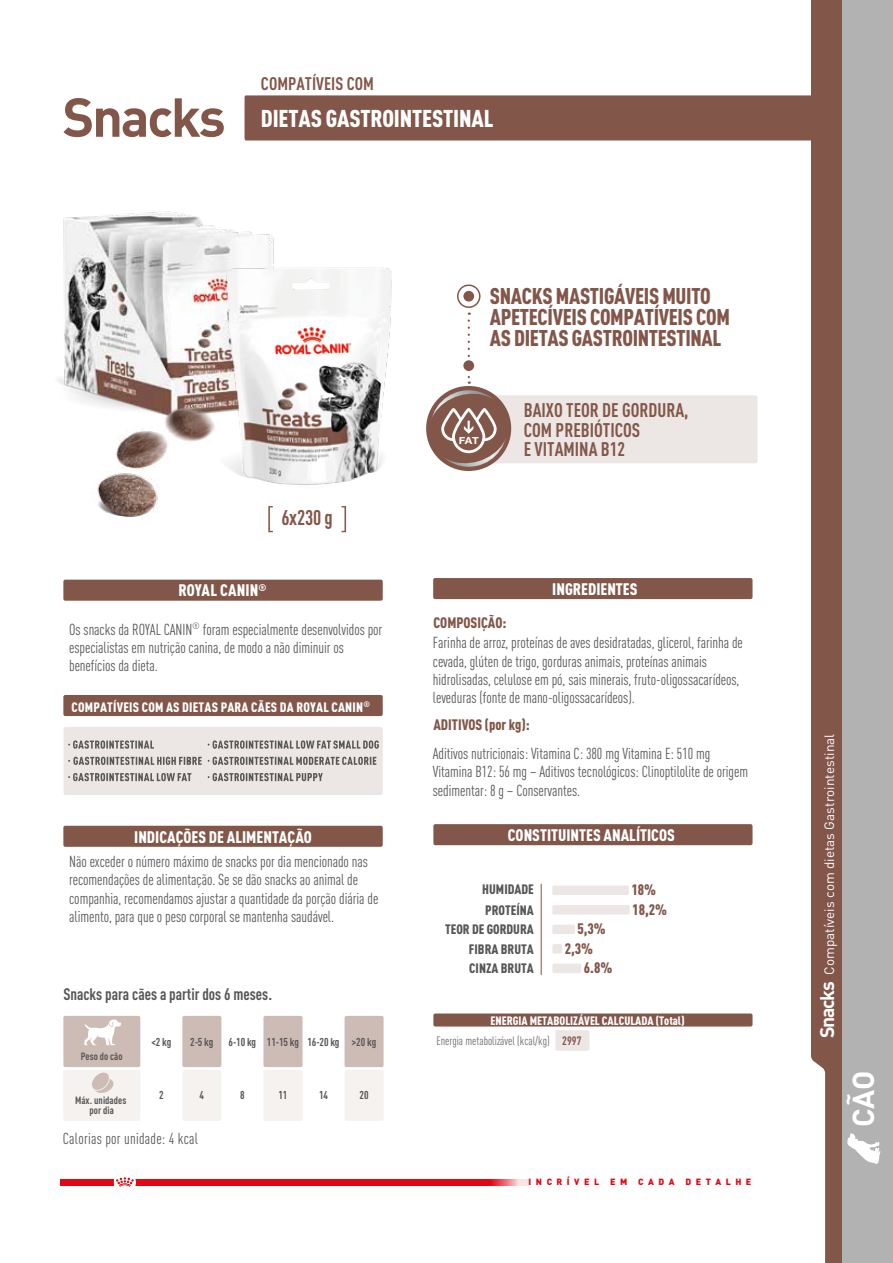
<style>
.page{position:relative;width:893px;height:1263px;background:#fff}
.page>*{position:absolute;margin:0;border:0;box-sizing:border-box;transform-origin:0 0}
.t1{font:700 54px "DIN Pro";letter-spacing:-.045em;color:#825749}
.t2{font:700 30px "DIN Pro";color:#fff}
.t3{font:900 condensed 24px "DIN Pro";letter-spacing:-.005em;color:#fff}
.t4{font:900 condensed 22.5px/21px "DIN Pro";letter-spacing:-.015em;color:#825749}
.t5{font:700 condensed 21px "DIN Pro";letter-spacing:-.01em;color:#825749}
.t6{font:700 condensed 19.5px/19.5px "DIN Pro";color:#825749}
.t7{font:700 19.5px "DIN Pro";letter-spacing:-.07em;color:#fff}
.t8{font:700 condensed 18px "DIN Pro";color:#825749}
.t9{font:900 condensed 16.5px "DIN Pro";color:#fff}
.t10{font:700 condensed 16.5px "DIN Pro";color:#575756}
.t11{font:condensed 15.75px/18.3px "DIN Pro";letter-spacing:-.005em;color:#575756}
.t12{font:condensed 15.75px "DIN Pro";letter-spacing:.015em;color:#575756}
.t13{font:900 condensed 15px/19.5px "DIN Pro";color:#825749}
.t14{font:900 condensed 13.5px/19.5px "DIN Pro";color:#575756;text-align:right}
.t15{font:900 condensed 13.5px "DIN Pro";letter-spacing:.015em;color:#fff}
.t16{font:13.5px "DIN Pro";color:#fff}
.t17{font:900 condensed 12px "DIN Pro";color:#fff}
.t18{font:condensed 12px "DIN Pro";color:#6b6b6a}
.t19{font:700 condensed 11.25px "DIN Pro";letter-spacing:-.01em;color:#575756}
.t20{font:700 condensed 10.5px/10.5px "DIN Pro";letter-spacing:.005em;color:#575756;text-align:center}
.t21{font:700 9.9px "Helvetica Neue";color:#fff;scale:1.12 1}
.t22{font:900 8.85px "DIN Pro";letter-spacing:.505em;color:#e30613}
.s1{font-weight:700;color:#825749}
</style>
<div class="page">
<div style="left:457px;top:395px;width:301px;height:68px;background:#ece6e4;border-radius:2px"></div>
<div style="left:463px;top:291px;width:11px;height:11px;background:#825749;border-radius:50%"></div>
<div style="left:457px;top:284px;width:23px;height:24px;border:2px solid #825749;border-radius:50%"></div>
<svg style="left:811px;top:0;width:32px;height:1263px;fill:#825749"></svg>
<div style="left:335px;top:95px;width:508px;height:45px;background:#825749"></div>
<svg style="left:426px;top:321px;width:87px;height:147px"></svg>
<img style="left:63px;top:95px;width:272px;height:262px">
<img style="left:204px;top:247px;width:188px;height:286px">
<img style="left:58px;top:357px;width:203px;height:171px">
<svg style="left:342px;top:506px;width:4px;height:26px"></svg>
<svg style="left:268px;top:506px;width:5px;height:26px"></svg>
<div style="left:843px;top:0;width:50px;height:1263px;background:#b3b2b2"></div>
<svg style="left:847px;top:1133px;width:33px;height:31px"></svg>
<div style="left:61px;top:1179px;width:428px;height:6px;background:#e30613"></div>
<svg style="left:489px;top:1179px;width:40px;height:6px"></svg>
<div style="left:114px;top:1171px;width:22px;height:22px;background:#fff;border-radius:50%"></div>
<svg style="left:116px;top:1177px;width:18px;height:10px"></svg>
<div style="left:64px;top:727px;width:319px;height:68px;background:#ece6e4;border-radius:2px"></div>
<div style="left:63px;top:1016px;width:77px;height:51px;background:#cdbcb6;border-radius:2px"></div>
<div style="left:182px;top:1016px;width:39px;height:51px;background:#cdbcb6;border-radius:2px"></div>
<div style="left:263px;top:1016px;width:39px;height:51px;background:#cdbcb6;border-radius:2px"></div>
<div style="left:345px;top:1016px;width:39px;height:51px;background:#cdbcb6;border-radius:2px"></div>
<div style="left:182px;top:1070px;width:39px;height:51px;background:#f5f2f0;border-radius:2px"></div>
<div style="left:263px;top:1070px;width:39px;height:51px;background:#f5f2f0;border-radius:2px"></div>
<div style="left:345px;top:1070px;width:39px;height:51px;background:#f5f2f0;border-radius:2px"></div>
<div style="left:63px;top:1070px;width:77px;height:51px;background:#f5f2f0;border-radius:2px"></div>
<svg style="left:84px;top:1019px;width:37px;height:26px"></svg>
<svg style="left:92px;top:1072px;width:22px;height:21px"></svg>
<div style="left:63px;top:695px;width:320px;height:21px;background:#825749;border-radius:2px"></div>
<div style="left:63px;top:580px;width:320px;height:21px;background:#825749;border-radius:2px"></div>
<div style="left:63px;top:826px;width:320px;height:21px;background:#825749;border-radius:2px"></div>
<svg style="left:68px;top:740px;width:86px;height:9px"></svg>
<svg style="left:68px;top:757px;width:134px;height:8px"></svg>
<svg style="left:68px;top:773px;width:123px;height:8px"></svg>
<svg style="left:208px;top:740px;width:171px;height:9px"></svg>
<svg style="left:208px;top:757px;width:168px;height:8px"></svg>
<svg style="left:208px;top:773px;width:115px;height:8px"></svg>
<div style="left:552px;top:885px;width:77px;height:10px;background:#ece6e4;border-radius:2px"></div>
<div style="left:552px;top:905px;width:78px;height:9px;background:#ece6e4;border-radius:2px"></div>
<div style="left:552px;top:924px;width:23px;height:10px;background:#ece6e4;border-radius:2px"></div>
<div style="left:552px;top:944px;width:10px;height:9px;background:#ece6e4;border-radius:2px"></div>
<div style="left:552px;top:963px;width:29px;height:10px;background:#ece6e4;border-radius:2px"></div>
<hr style="left:541px;top:884px;width:1px;height:91px;background:#825749">
<div style="left:433px;top:578px;width:319px;height:21px;background:#825749;border-radius:2px"></div>
<div style="left:555px;top:1030px;width:34px;height:21px;background:#ece6e4;border-radius:2px"></div>
<div style="left:433px;top:1013px;width:319px;height:13px;background:#825749;border-radius:2px"></div>
<div style="left:433px;top:824px;width:319px;height:21px;background:#825749;border-radius:2px"></div>
<h1 class="t1" style="left:62px;top:72px;width:165px">Snacks</h1>
<p class="t8" style="left:261px;top:70px;width:115px">COMPATÍVEIS COM</p>
<h3 class="t3" style="left:261px;top:100px;width:234px">DIETAS GASTROINTESTINAL</h3>
<h3 class="t5" style="left:281px;top:502px;width:53px">6x230 g</h3>
<h3 class="t4" style="left:490px;top:283px;width:241px">SNACKS MASTIGÁVEIS MUITO<br>APETECÍVEIS COMPATÍVEIS COM<br>AS DIETAS GASTROINTESTINAL</h3>
<p class="t21" style="left:459px;top:433px;width:19px">FAT</p>
<p class="t6" style="left:524px;top:399px;width:166px">BAIXO TEOR DE GORDURA,<br>COM PREBIÓTICOS<br>E VITAMINA B12</p>
<p class="t9" style="left:178px;top:578px;width:89px">ROYAL CANIN<sup>®</sup></p>
<p class="t11" style="left:69px;top:619px;width:315px">Os snacks da ROYAL CANIN<sup>®</sup> foram especialmente desenvolvidos por especialistas em nutrição canina, de modo a não diminuir os benefícios da dieta.</p>
<p class="t15" style="left:71px;top:696px;width:300px">COMPATÍVEIS COM AS DIETAS PARA CÃES DA ROYAL CANIN<sup>®</sup></p>
<p class="t9" style="left:134px;top:824px;width:179px">INDICAÇÕES DE ALIMENTAÇÃO</p>
<p class="t11" style="left:69px;top:851px;width:311px">Não exceder o número máximo de snacks por dia mencionado nas recomendações de alimentação. Se se dão snacks ao animal de companhia, recomendamos ajustar a quantidade da porção diária de alimento, para que o peso corporal se mantenha saudável.</p>
<p class="t10" style="left:63px;top:981px;width:210px">Snacks para cães a partir dos 6 meses.</p>
<p class="t19" style="left:151px;top:1033px;width:21px">&lt;2 kg</p>
<p class="t19" style="left:190px;top:1033px;width:25px">2-5 kg</p>
<p class="t19" style="left:229px;top:1033px;width:149px">6-10 kg 11-15 kg 16-20 kg &gt;20 kg</p>
<p class="t20" style="left:81px;top:1050px;width:43px">Peso do cão</p>
<p class="t20" style="left:75px;top:1094px;width:53px">Máx. unidades por dia</p>
<p class="t19" style="left:159px;top:1086px;width:6px">2</p>
<p class="t19" style="left:200px;top:1086px;width:6px">4</p>
<p class="t19" style="left:240px;top:1086px;width:6px">8</p>
<p class="t19" style="left:278px;top:1086px;width:10px">11</p>
<p class="t19" style="left:319px;top:1086px;width:10px">14</p>
<p class="t19" style="left:360px;top:1086px;width:10px">20</p>
<p class="t12" style="left:63px;top:1127px;width:137px">Calorias por unidade: 4 kcal</p>
<p class="t13" style="left:433px;top:611px;width:75px">COMPOSIÇÃO:</p>
<p class="t9" style="left:552px;top:576px;width:87px">INGREDIENTES</p>
<p class="t11" style="left:433px;top:632px;width:312px">Farinha de arroz, proteínas de aves desidratadas, glicerol, farinha de cevada, glúten de trigo, gorduras animais, proteínas animais hidrolisadas, celulose em pó, sais minerais, fruto-oligossacarídeos, leveduras (fonte de mano-oligossacarídeos).</p>
<p class="t13" style="left:433px;top:714px;width:98px">ADITIVOS (por kg):</p>
<p class="t11" style="left:433px;top:743px;width:317px">Aditivos nutricionais: Vitamina C: 380 mg Vitamina E: 510 mg<br>Vitamina B12: 56 mg – Aditivos tecnológicos: Clinoptilolite de origem sedimentar: 8 g – Conservantes.</p>
<p class="t9" style="left:508px;top:822px;width:169px">CONSTITUINTES ANALÍTICOS</p>
<p class="t14" style="left:482px;top:878px;width:53px">HUMIDADE</p>
<p class="t14" style="left:445px;top:899px;width:90px">PROTEÍNA<br>TEOR DE GORDURA<br>FIBRA BRUTA<br>CINZA BRUTA</p>
<p class="t13" style="left:577px;top:917px;width:30px">5,3%</p>
<p class="t13" style="left:565px;top:937px;width:30px">2,3%</p>
<p class="t13" style="left:584px;top:956px;width:30px">6.8%</p>
<p class="t13" style="left:631px;top:878px;width:37px">18%<br>18,2%</p>
<p class="t17" style="left:490px;top:1011px;width:196px">ENERGIA METABOLIZÁVEL CALCULADA (Total)</p>
<p class="t18" style="left:436px;top:1032px;width:147px">Energia metabolizável (kcal/kg) <span class="s1">2997</span></p>
<p class="t22" style="left:529px;top:1174px;width:224px">INCRÍVEL EM CADA DETALHE</p>
<p class="t16" style="left:819px;top:975px;width:243px;rotate:-90deg">Compatíveis com dietas Gastrointestinal</p>
<p class="t7" style="left:811px;top:1038px;width:58px;rotate:-90deg">Snacks</p>
<h2 class="t2" style="left:838px;top:1127px;width:59px;rotate:-90deg">CÃO</h2>
</div>
